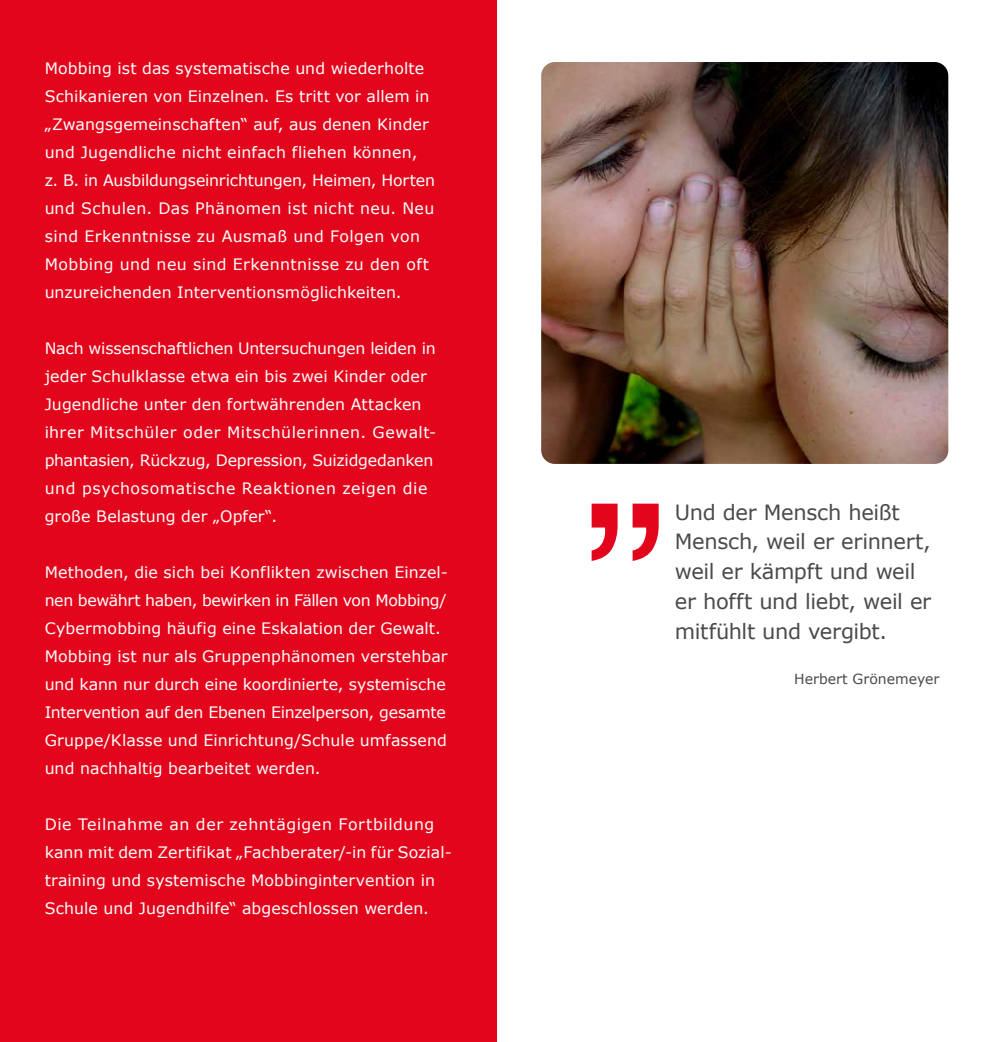
<style>
.page{position:relative;width:993px;height:1042px;background:#fff}
.page>*{position:absolute;margin:0;border:0;box-sizing:border-box;transform-origin:0 0}
.t1{font:21px/29.8px "Verdana";letter-spacing:-.015em;color:#4a4a49}
.t2{font:15.75px/28px "Verdana";letter-spacing:.005em;color:#fff}
.t3{font:14px "Verdana";color:#4a4a49}
</style>
<div class="page">
<div style="left:0;top:0;width:496px;height:1042px;background:#e3051b"></div>
<img style="left:541px;top:62px;width:406px;height:402px">
<svg style="left:591px;top:504px;width:67px;height:57px"></svg>
<p class="t2" style="left:45px;top:54px;width:391px">Mobbing ist das systematische und wiederholte Schikanieren von Einzelnen. Es tritt vor allem in „Zwangsgemeinschaften“ auf, aus denen Kinder und Jugendliche nicht einfach fliehen können, z. B. in Ausbildungseinrichtungen, Heimen, Horten und Schulen. Das Phänomen ist nicht neu. Neu sind Erkenntnisse zu Ausmaß und Folgen von Mobbing und neu sind Erkenntnisse zu den oft unzureichenden Interventionsmöglichkeiten.</p>
<p class="t2" style="left:45px;top:334px;width:393px">Nach wissenschaftlichen Untersuchungen leiden in jeder Schulklasse etwa ein bis zwei Kinder oder Jugendliche unter den fortwährenden Attacken ihrer Mitschüler oder Mitschülerinnen. Gewalt&shy;phantasien, Rückzug, Depression, Suizidgedanken und psychosomatische Reaktionen zeigen die große Belastung der „Opfer“.</p>
<p class="t2" style="left:45px;top:558px;width:405px">Methoden, die sich bei Konflikten zwischen Einzel&shy;nen bewährt haben, bewirken in Fällen von Mobbing/ Cybermobbing häufig eine Eskalation der Gewalt.<br>Mobbing ist nur als Gruppenphänomen verstehbar und kann nur durch eine koordinierte, systemische Intervention auf den Ebenen Einzelperson, gesamte Gruppe/Klasse und Einrichtung/Schule umfassend und nachhaltig bearbeitet werden.</p>
<p class="t2" style="left:45px;top:810px;width:408px">Die Teilnahme an der zehntägigen Fortbildung kann mit dem Zertifikat „Fachberater/-in für Sozial&shy;training und systemische Mobbingintervention in Schule und Jugendhilfe“ abgeschlossen werden.</p>
<h1 class="t1" style="left:674px;top:497px;width:258px">Und der Mensch heißt<br>Mensch, weil er erinnert, weil er kämpft und weil er hofft und liebt, weil er mitfühlt und vergibt.</h1>
<p class="t3" style="left:794px;top:669px;width:147px">Herbert Grönemeyer</p>
</div>
